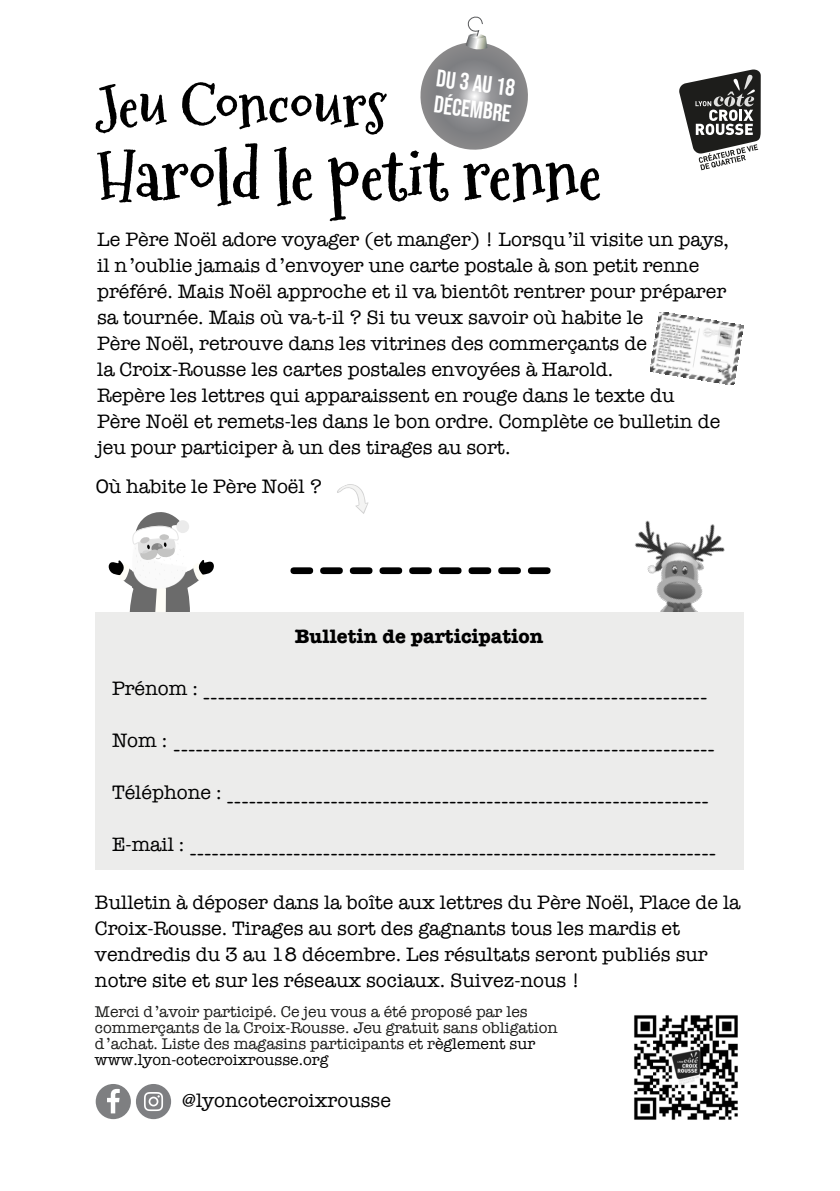
<style>
.page{position:relative;width:840px;height:1191px;background:#fff}
.page>*{position:absolute;margin:0;border:0;box-sizing:border-box;transform-origin:0 0}
.t1{font:96px "American Typewriter";color:#000}
.t2{font:700 66.6px "Mountainsof Christmas";letter-spacing:-.005em;color:#000}
.t3{font:700 58.2px "Mountainsof Christmas";letter-spacing:-.005em;color:#000}
.t4{font:24px/52px "American Typewriter";color:#000}
.t5{font:24px/26px "Bebas Neue";color:#fff}
.t6{font:20px/26px "American Typewriter";color:#000}
.t7{font:700 20px "American Typewriter";color:#000}
.t8{font:16px/16px "American Typewriter";color:#1d1d1b}
.s1{color:#000}
</style>
<div class="page">
<img style="left:635px;top:520px;width:90px;height:92px">
<svg style="left:109px;top:512px;width:105px;height:100px"></svg>
<div style="left:95px;top:612px;width:648px;height:258px;background:#ececeb"></div>
<svg style="left:679px;top:70px;width:81px;height:100px"></svg>
<svg style="left:420px;top:16px;width:108px;height:134px"></svg>
<svg style="left:337px;top:484px;width:32px;height:30px"></svg>
<img style="left:650px;top:312px;width:93px;height:73px">
<div style="left:96px;top:1084px;width:35px;height:35px;background:#7e7f81;border-radius:50%"></div>
<svg style="left:107px;top:1089px;width:13px;height:24px"></svg>
<div style="left:136px;top:1084px;width:35px;height:35px;background:#7e7f82;border-radius:50%"></div>
<svg style="left:144px;top:1092px;width:19px;height:19px"></svg>
<img style="left:634px;top:1015px;width:104px;height:105px">
<p class="t5" style="left:438px;top:68px;width:80px;rotate:7deg">Du3au18 décembre</p>
<h3 class="t3" style="left:95px;top:66px;width:292px">Jeu Concours</h3>
<h2 class="t2" style="left:96px;top:130px;width:506px">Harold le petit renne</h2>
<p class="t6" style="left:97px;top:228px;width:633px">Le Père Noël adore voyager (et manger) ! Lorsqu’il visite un pays, il n’oublie jamais d’envoyer une carte postale à son petit renne préféré. Mais Noël approche et il va bientôt rentrer pour préparer sa tournée. Mais où va-t-il ? Si tu veux savoir où habite le<br>Père Noël, retrouve dans les vitrines des commerçants de<br>la Croix-Rousse les cartes postales envoyées à Harold.<br>Repère les lettres qui apparaissent en rouge dans le texte du<br>Père Noël et remets-les dans le bon ordre. Complète ce bulletin de jeu pour participer à un des tirages au sort.</p>
<p class="t6" style="left:96px;top:475px;width:227px">Où habite le Père Noël ?</p>
<h1 class="t1" style="left:287px;top:530px;width:268px">---------</h1>
<p class="t7" style="left:295px;top:629px;width:250px">Bulletin de participation</p>
<p class="t4" style="left:112px;top:672px;width:605px"><sup>Prénom</sup> <sup>:</sup> -------------------------------------------------------------------- <sup>Nom</sup> <sup>:</sup> ------------------------------------------------------------------------- <sup>Téléphone</sup> <sup>:</sup> ----------------------------------------------------------------- <sup>E-mail</sup> <sup>:</sup> -----------------------------------------------------------------------</p>
<p class="t6" style="left:95px;top:891px;width:647px">Bulletin à déposer dans la boîte aux lettres du Père Noël, Place de la Croix-Rousse. Tirages au sort des gagnants tous les mardis et vendredis du 3 au 18 décembre. Les résultats seront publiés sur notre site et sur les réseaux sociaux. Suivez-nous !</p>
<p class="t8" style="left:95px;top:1005px;width:464px">Merci d’avoir participé. Ce jeu vous a été proposé par les commerçants de la Croix-Rousse. Jeu gratuit sans obligation d’achat. Liste des magasins participants et r<span class="s1">èglement sur www.lyon-cotecroixrousse.org</span></p>
<p class="t6" style="left:182px;top:1089px;width:210px">@lyoncotecroixrousse</p>
</div>
